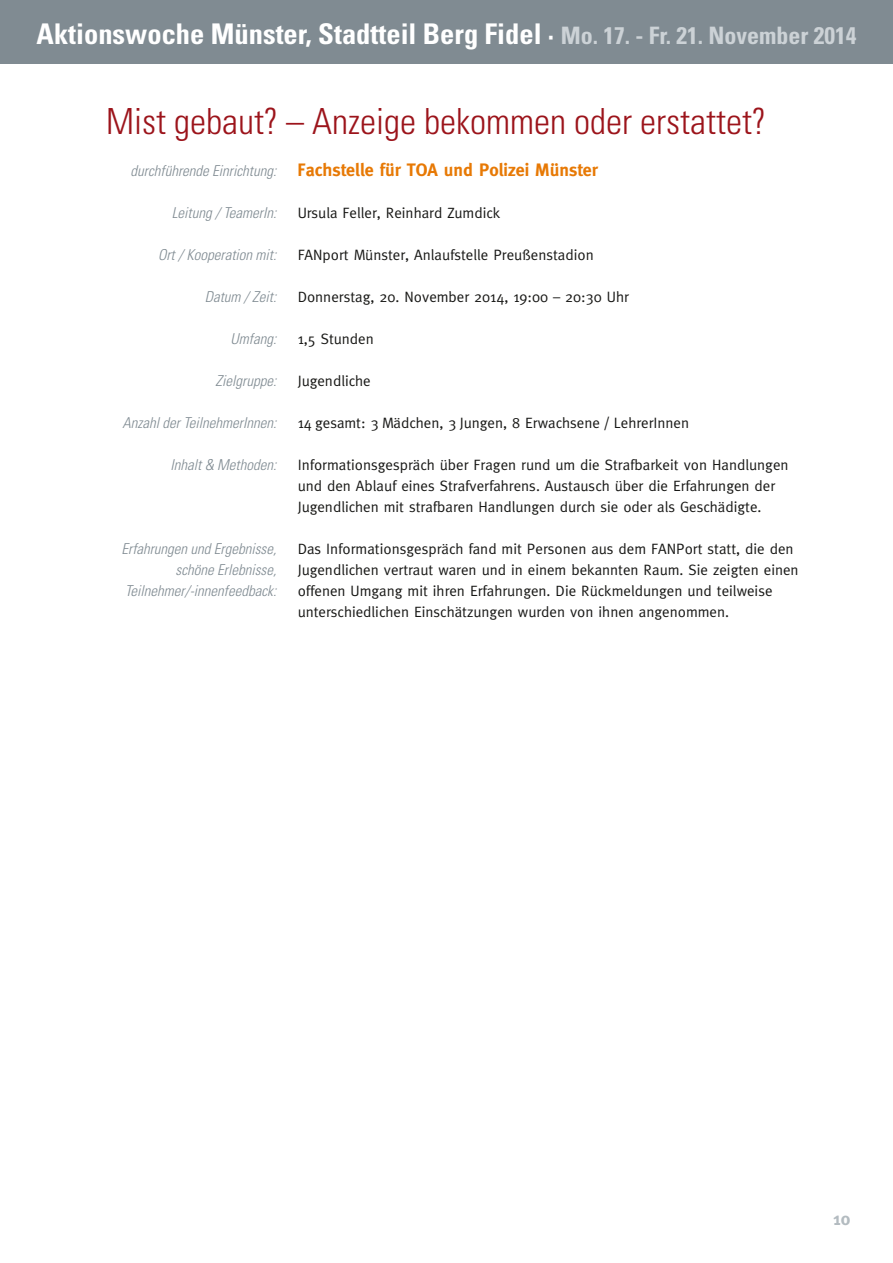
<style>
.page{position:relative;width:893px;height:1263px;background:#fff}
.page>*{position:absolute;margin:0;border:0;box-sizing:border-box;transform-origin:0 0}
.t1{font:300 condensed 36px "Univers";color:#9c141b}
.t2{font:700 condensed 28.5px "Univers";color:#fff}
.t3{font:700 18px "Meta";color:#e77905}
.t4{font:700 18px "Meta";color:#b3bbc0}
.t5{font:15px/21px "Meta";color:#181816}
.t6{font:italic 300 condensed 15px "Univers";color:#808b92}
.s1{font-size:24px;color:#ccd2d6}
.s2{font-family:"Univers";font-weight:300;font-style:italic;font-stretch:condensed;font-size:15px;color:#808b92}
</style>
<div class="page">
<div style="left:0;top:0;width:893px;height:64px;background:#808b92"></div>
<h2 class="t2" style="left:37px;top:16px;width:821px">Aktionswoche Münster, Stadtteil Berg Fidel · <span class="s1">Mo. 17. - Fr. 21. November 2014</span></h2>
<h1 class="t1" style="left:106px;top:100px;width:661px">Mist gebaut? – Anzeige bekommen oder erstattet?</h1>
<p class="t3" style="left:131px;top:160px;width:469px"><span class="s2">durchführende Einrichtung:</span> Fachstelle für TOA und Polizei Münster</p>
<p class="t6" style="left:172px;top:204px;width:106px">Leitung / TeamerIn:</p>
<p class="t5" style="left:298px;top:202px;width:204px">Ursula Feller, Reinhard Zumdick</p>
<p class="t6" style="left:158px;top:246px;width:120px">Ort / Kooperation mit:</p>
<p class="t5" style="left:298px;top:244px;width:298px">FANport Münster, Anlaufstelle Preußenstadion</p>
<p class="t6" style="left:205px;top:288px;width:73px">Datum / Zeit:</p>
<p class="t5" style="left:298px;top:286px;width:333px">Donnerstag, 20. November 2014, 19:00 – 20:30 Uhr</p>
<p class="t6" style="left:231px;top:330px;width:47px">Umfang:</p>
<p class="t5" style="left:298px;top:328px;width:78px">1,5 Stunden</p>
<p class="t6" style="left:216px;top:372px;width:62px">Zielgruppe:</p>
<p class="t5" style="left:298px;top:370px;width:75px">Jugendliche</p>
<p class="t6" style="left:123px;top:414px;width:155px">Anzahl der TeilnehmerInnen:</p>
<p class="t5" style="left:298px;top:412px;width:393px">14 gesamt: 3 Mädchen, 3 Jungen, 8 Erwachsene / LehrerInnen</p>
<p class="t6" style="left:171px;top:456px;width:107px">Inhalt &amp; Methoden:</p>
<p class="t5" style="left:298px;top:454px;width:492px">Informationsgespräch über Fragen rund um die Strafbarkeit von Handlungen und den Ablauf eines Strafverfahrens. Austausch über die Erfahrungen der<br>Jugendlichen mit strafbaren Handlungen durch sie oder als Geschädigte.</p>
<p class="t6" style="left:121px;top:540px;width:156px">Erfahrungen und Ergebnisse,</p>
<p class="t5" style="left:298px;top:538px;width:497px">Das Informationsgespräch fand mit Personen aus dem FANPort statt, die den</p>
<p class="t6" style="left:176px;top:561px;width:102px">schöne Erlebnisse,</p>
<p class="t5" style="left:298px;top:559px;width:502px">Jugendlichen vertraut waren und in einem bekannten Raum. Sie zeigten einen</p>
<p class="t6" style="left:125px;top:582px;width:153px">Teilnehmer/-innenfeedback:</p>
<p class="t5" style="left:298px;top:580px;width:476px">offenen Umgang mit ihren Erfahrungen. Die Rückmeldungen und teilweise unterschiedlichen Einschätzungen wurden von ihnen angenommen.</p>
<p class="t4" style="left:833px;top:1208px;width:19px">10</p>
</div>
